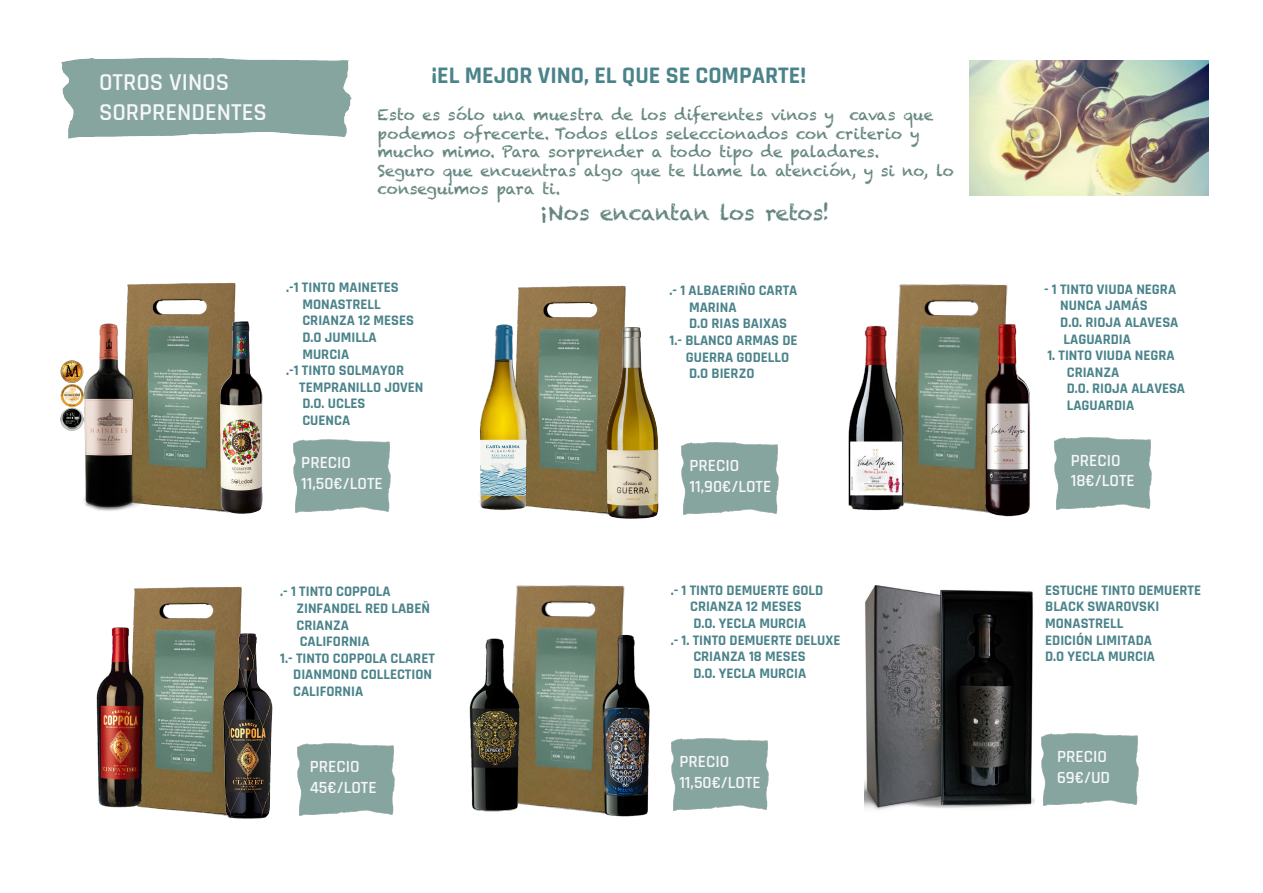
<style>
.page{position:relative;width:1263px;height:893px;background:#fff}
.page>*{position:absolute;margin:0;border:0;box-sizing:border-box;transform-origin:0 0}
.t1{font:600 24.45px "Rajdhani";color:#f6f7f7}
.t2{font:700 24px "Rajdhani";color:#4a838a}
.t3{font:21px "Chalkduster";color:#64857f}
.t4{font:600 17.25px "Rajdhani";color:#f6f7f7}
.t5{font:15.45px/18.6px "Chalkduster";color:#64857f}
.t6{font:700 14.7px/16.6px "Rajdhani";color:#4a838a;text-align:center}
</style>
<div class="page">
<img style="left:58px;top:56px;width:294px;height:83px">
<img style="left:969px;top:61px;width:240px;height:134px">
<img style="left:126px;top:282px;width:110px;height:229px">
<img style="left:514px;top:585px;width:111px;height:228px">
<img style="left:133px;top:586px;width:109px;height:228px">
<img style="left:469px;top:636px;width:55px;height:177px">
<img style="left:293px;top:439px;width:98px;height:74px">
<img style="left:297px;top:743px;width:98px;height:73px">
<img style="left:60px;top:321px;width:83px;height:190px">
<img style="left:208px;top:316px;width:55px;height:198px">
<img style="left:593px;top:629px;width:57px;height:188px">
<img style="left:864px;top:586px;width:169px;height:224px">
<img style="left:671px;top:738px;width:98px;height:73px">
<img style="left:1030px;top:721px;width:109px;height:89px">
<img style="left:96px;top:618px;width:81px;height:193px">
<img style="left:211px;top:628px;width:62px;height:191px">
<img style="left:898px;top:284px;width:115px;height:233px">
<img style="left:517px;top:285px;width:109px;height:228px">
<img style="left:681px;top:442px;width:98px;height:73px">
<img style="left:1060px;top:437px;width:92px;height:72px">
<img style="left:478px;top:317px;width:67px;height:196px">
<img style="left:592px;top:319px;width:67px;height:200px">
<img style="left:848px;top:320px;width:56px;height:192px">
<img style="left:955px;top:289px;width:105px;height:227px">
<p class="t1" style="left:99px;top:68px;width:132px">OTROS VINOS</p>
<p class="t1" style="left:99px;top:97px;width:169px">SORPRENDENTES</p>
<p class="t2" style="left:432px;top:61px;width:376px">¡EL MEJOR VINO, EL QUE SE COMPARTE!</p>
<p class="t5" style="left:378px;top:105px;width:557px">Esto es sólo una muestra de los diferentes vinos y cavas que podemos ofrecerte. Todos ellos seleccionados con criterio y mucho mimo. Para sorprender a todo tipo de paladares.</p>
<p class="t5" style="left:378px;top:161px;width:578px">Seguro que encuentras algo que te llame la atención, y si no, lo conseguimos para ti.</p>
<p class="t3" style="left:540px;top:200px;width:292px">¡Nos encantan los retos!</p>
<p class="t6" style="left:286px;top:279px;width:114px">.-1 TINTO MAINETES</p>
<p class="t6" style="left:302px;top:296px;width:80px">MONASTRELL</p>
<p class="t6" style="left:302px;top:313px;width:113px">CRIANZA 12 MESES</p>
<p class="t6" style="left:302px;top:329px;width:76px">D.O JUMILLA</p>
<p class="t6" style="left:302px;top:346px;width:48px">MURCIA</p>
<p class="t6" style="left:286px;top:363px;width:119px">.-1 TINTO SOLMAYOR</p>
<p class="t6" style="left:299px;top:379px;width:126px">TEMPRANILLO JOVEN</p>
<p class="t6" style="left:302px;top:396px;width:65px">D.O. UCLES</p>
<p class="t6" style="left:302px;top:412px;width:49px">CUENCA</p>
<p class="t4" style="left:301px;top:453px;width:51px">PRECIO</p>
<p class="t4" style="left:301px;top:473px;width:83px">11,50€/LOTE</p>
<p class="t6" style="left:670px;top:283px;width:129px">.- 1 ALBAERIÑO CARTA</p>
<p class="t6" style="left:689px;top:299px;width:49px">MARINA</p>
<p class="t6" style="left:689px;top:316px;width:100px">D.O RIAS BAIXAS</p>
<p class="t6" style="left:670px;top:332px;width:129px">1.- BLANCO ARMAS DE<br>GUERRA GODELLO</p>
<p class="t6" style="left:689px;top:366px;width:67px">D.O BIERZO</p>
<p class="t4" style="left:689px;top:455px;width:51px">PRECIO</p>
<p class="t4" style="left:689px;top:476px;width:83px">11,90€/LOTE</p>
<p class="t6" style="left:280px;top:584px;width:112px">.- 1 TINTO COPPOLA</p>
<p class="t6" style="left:296px;top:600px;width:135px">ZINFANDEL RED LABEÑ</p>
<p class="t6" style="left:296px;top:617px;width:54px">CRIANZA</p>
<p class="t6" style="left:300px;top:634px;width:72px">CALIFORNIA</p>
<p class="t6" style="left:280px;top:650px;width:156px">1.- TINTO COPPOLA CLARET</p>
<p class="t6" style="left:293px;top:667px;width:140px">DIANMOND COLLECTION</p>
<p class="t6" style="left:293px;top:683px;width:72px">CALIFORNIA</p>
<p class="t4" style="left:310px;top:757px;width:51px">PRECIO</p>
<p class="t4" style="left:310px;top:777px;width:68px">45€/LOTE</p>
<p class="t6" style="left:671px;top:582px;width:154px">.- 1 TINTO DEMUERTE GOLD</p>
<p class="t6" style="left:690px;top:599px;width:113px">CRIANZA 12 MESES</p>
<p class="t6" style="left:693px;top:615px;width:114px">D.O. YECLA MURCIA</p>
<p class="t6" style="left:671px;top:632px;width:171px">.- 1. TINTO DEMUERTE DELUXE</p>
<p class="t6" style="left:693px;top:649px;width:114px">CRIANZA 18 MESES</p>
<p class="t6" style="left:693px;top:665px;width:114px">D.O. YECLA MURCIA</p>
<p class="t4" style="left:679px;top:751px;width:51px">PRECIO</p>
<p class="t4" style="left:679px;top:772px;width:83px">11,50€/LOTE</p>
<p class="t6" style="left:1044px;top:281px;width:134px">- 1 TINTO VIUDA NEGRA</p>
<p class="t6" style="left:1060px;top:298px;width:89px">NUNCA JAMÁS</p>
<p class="t6" style="left:1060px;top:314px;width:120px">D.0. RIOJA ALAVESA</p>
<p class="t6" style="left:1063px;top:331px;width:69px">LAGUARDIA</p>
<p class="t6" style="left:1047px;top:347px;width:129px">1. TINTO VIUDA NEGRA</p>
<p class="t6" style="left:1067px;top:364px;width:54px">CRIANZA</p>
<p class="t6" style="left:1067px;top:381px;width:120px">D.O. RIOJA ALAVESA</p>
<p class="t6" style="left:1067px;top:397px;width:69px">LAGUARDIA</p>
<p class="t4" style="left:1071px;top:450px;width:51px">PRECIO</p>
<p class="t4" style="left:1071px;top:471px;width:65px">18€/LOTE</p>
<p class="t6" style="left:1045px;top:582px;width:157px">ESTUCHE TINTO DEMUERTE</p>
<p class="t6" style="left:1045px;top:599px;width:116px">BLACK SWAROVSKI</p>
<p class="t6" style="left:1045px;top:615px;width:80px">MONASTRELL</p>
<p class="t6" style="left:1045px;top:632px;width:108px">EDICIÓN LIMITADA</p>
<p class="t6" style="left:1045px;top:649px;width:111px">D.O YECLA MURCIA</p>
<p class="t4" style="left:1057px;top:746px;width:51px">PRECIO</p>
<p class="t4" style="left:1057px;top:767px;width:55px">69€/UD</p>
</div>
